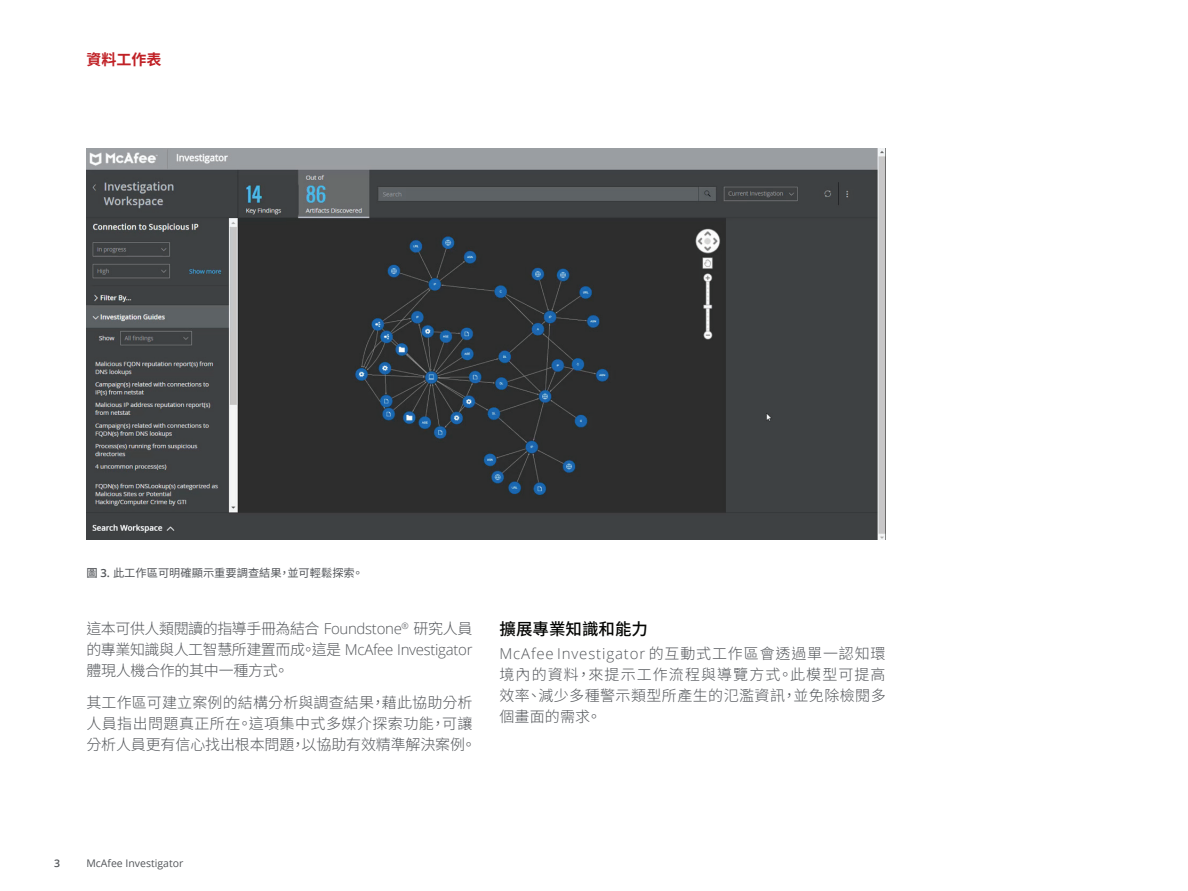
<style>
.page{position:relative;width:1188px;height:891px;background:#fff}
.page>*{position:absolute;margin:0;border:0;box-sizing:border-box;transform-origin:0 0}
.t1{font:500 16.5px "Noto Sans CJ Ktc";color:#040503}
.t2{font:300 15px/21px "Noto Sans CJ Ktc";letter-spacing:.01em;color:#53565a;text-align:justify}
.t3{font:300 15px "Open Sans";letter-spacing:.055em;color:#53565a}
.t4{font:700 15px "Noto Sans CJ Ktc";color:#c02025}
.t5{font:11.25px "Noto Sans CJ Ktc";color:#53565a}
.t6{font:10.5px "Open Sans";color:#53565a}
.t7{font:600 10.5px "Open Sans";color:#53565a}
.s1{font-weight:500}
.s2{font-family:"Open Sans";font-weight:600}
.s3{font-family:"Open Sans"}
.s4{font-family:"Noto Sans CJ Ktc"}
</style>
<div class="page">
<img style="left:86px;top:148px;width:800px;height:392px">
<p class="t4" style="left:86px;top:51px;width:76px">資料工作表</p>
<p class="t5" style="left:86px;top:566px;width:278px"><span class="s1">圖</span> <span class="s2">3.</span> 此工作區可明確顯示重要調查結果，並可輕鬆探索。</p>
<p class="t2" style="left:86px;top:618px;width:388px">這本可供人類閱讀的指導手冊為結合 <span class="s3">Foundstone</span><sup>®</sup> 研究人員的專業知識與人工智慧所建置而成。這是 <span class="s3">McAfee Investigator</span>體現人機合作的其中一種方式。</p>
<p class="t2" style="left:86px;top:692px;width:391px;text-align:left">其工作區可建立案例的結構分析與調查結果，藉此協助分析人員指出問題真正所在。這項集中式多媒介探索功能，可讓分析人員更有信心找出根本問題，以協助有效精準解決案例。</p>
<p class="t1" style="left:500px;top:620px;width:150px">擴展專業知識和能力</p>
<p class="t3" style="left:500px;top:643px;width:388px">McAfee Investigator <span class="s4">的互動式工作區會透過單一認知環</span></p>
<p class="t2" style="left:500px;top:664px;width:388px">境內的資料，來提示工作流程與導覽方式。此模型可提高效率、減少多種警示類型所產生的氾濫資訊，並免除檢閱多個畫面的需求。</p>
<p class="t7" style="left:54px;top:856px;width:7px">3</p>
<p class="t6" style="left:86px;top:856px;width:99px">McAfee Investigator</p>
</div>
